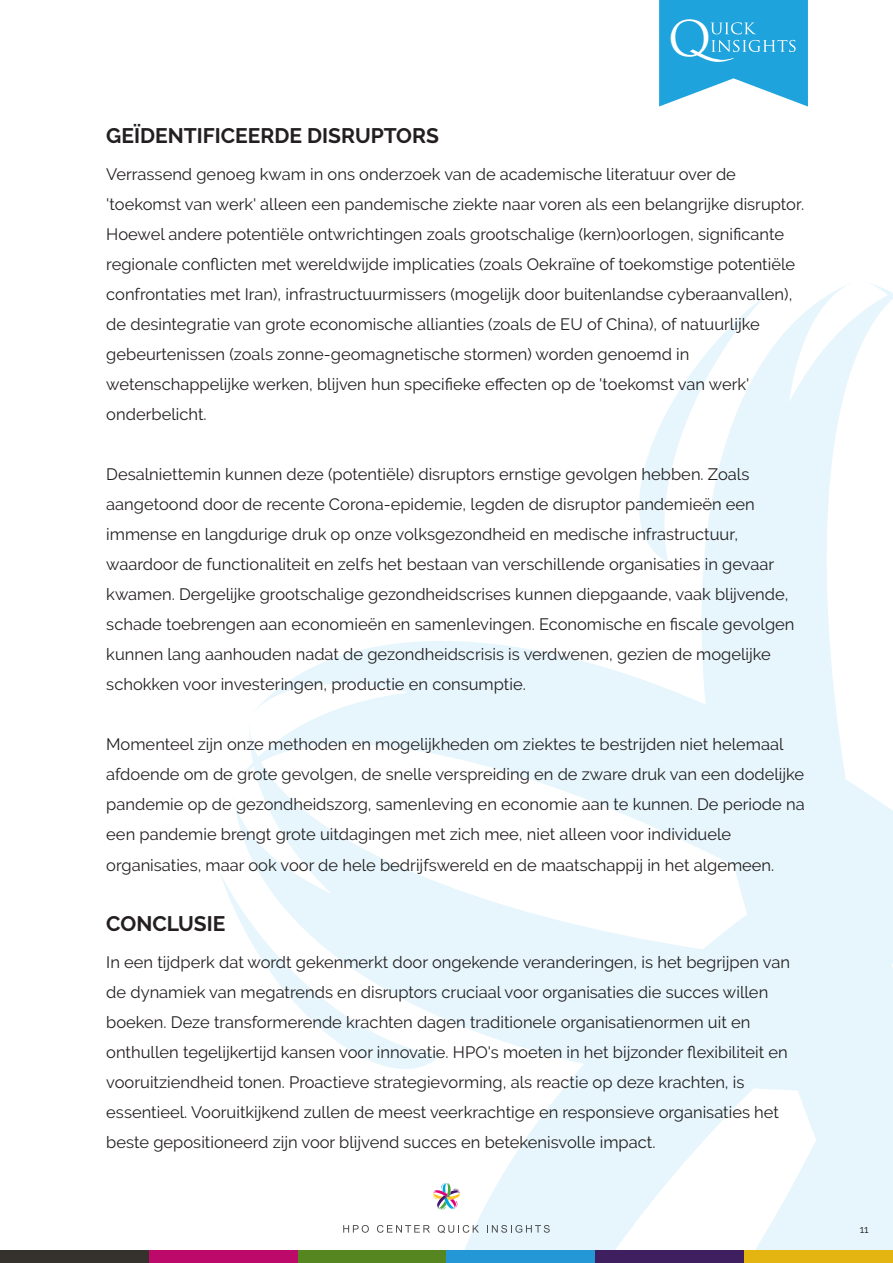
<style>
.page{position:relative;width:893px;height:1263px;background:#fff}
.page>*{position:absolute;margin:0;border:0;box-sizing:border-box;transform-origin:0 0}
.t1{font:47.85px "Trajan Pro";color:#fff}
.t2{font:700 21px "Raleway";color:#231f20}
.t3{font:16.5px "Raleway";color:#231f20}
.t4{font:10.5px "Raleway";color:#231f20}
</style>
<div class="page">
<svg style="left:659px;top:0;width:149px;height:107px;background:#43b2e2"></svg>
<svg style="left:437px;top:962px;width:182px;height:288px;fill:#e6f6fc"></svg>
<svg style="left:234px;top:641px;width:385px;height:321px"></svg>
<svg style="left:619px;top:283px;width:274px;height:967px"></svg>
<svg style="left:221px;top:871px;width:220px;height:217px"></svg>
<div style="left:0;top:1250px;width:149px;height:13px;background:#35312c"></div>
<div style="left:149px;top:1250px;width:149px;height:13px;background:#bc096a"></div>
<div style="left:298px;top:1250px;width:148px;height:13px;background:#55861f"></div>
<div style="left:446px;top:1250px;width:149px;height:13px;background:#2497d6"></div>
<div style="left:595px;top:1250px;width:149px;height:13px;background:#401f61"></div>
<div style="left:744px;top:1250px;width:149px;height:13px;background:#e4b510"></div>
<svg style="left:343px;top:1225px;width:26px;height:8px"></svg>
<svg style="left:377px;top:1225px;width:53px;height:8px"></svg>
<svg style="left:438px;top:1225px;width:41px;height:8px"></svg>
<svg style="left:487px;top:1225px;width:63px;height:8px"></svg>
<div style="left:428px;top:1177px;width:37px;height:38px;background:#fff;border-radius:50%"></div>
<svg style="left:432px;top:1182px;width:29px;height:28px"></svg>
<p class="t1" style="left:668px;top:20px;width:45px">O</p>
<p class="t2" style="left:106px;top:123px;width:334px">GEÏDENTIFICEERDE DISRUPTORS</p>
<p class="t3" style="left:106px;top:165px;width:631px">Verrassend genoeg kwam in ons onderzoek van de academische literatuur over de</p>
<p class="t3" style="left:106px;top:195px;width:699px">'toekomst van werk' alleen een pandemische ziekte naar voren als een belangrijke disruptor.</p>
<p class="t3" style="left:106px;top:225px;width:679px">Hoewel andere potentiële ontwrichtingen zoals grootschalige (kern)oorlogen, significante</p>
<p class="t3" style="left:106px;top:255px;width:690px">regionale conflicten met wereldwijde implicaties (zoals Oekraïne of toekomstige potentiële</p>
<p class="t3" style="left:106px;top:285px;width:688px">confrontaties met Iran), infrastructuurmissers (mogelijk door buitenlandse cyberaanvallen),</p>
<p class="t3" style="left:106px;top:315px;width:655px">de desintegratie van grote economische allianties (zoals de EU of China), of natuurlijke</p>
<p class="t3" style="left:106px;top:345px;width:585px">gebeurtenissen (zoals zonne-geomagnetische stormen) worden genoemd in</p>
<p class="t3" style="left:106px;top:375px;width:645px">wetenschappelijke werken, blijven hun specifieke effecten op de 'toekomst van werk'</p>
<p class="t3" style="left:106px;top:405px;width:102px">onderbelicht.</p>
<p class="t3" style="left:106px;top:465px;width:645px">Desalniettemin kunnen deze (potentiële) disruptors ernstige gevolgen hebben. Zoals</p>
<p class="t3" style="left:106px;top:495px;width:650px">aangetoond door de recente Corona-epidemie, legden de disruptor pandemieën een</p>
<p class="t3" style="left:106px;top:525px;width:633px">immense en langdurige druk op onze volksgezondheid en medische infrastructuur,</p>
<p class="t3" style="left:106px;top:555px;width:669px">waardoor de functionaliteit en zelfs het bestaan van verschillende organisaties in gevaar</p>
<p class="t3" style="left:106px;top:585px;width:684px">kwamen. Dergelijke grootschalige gezondheidscrises kunnen diepgaande, vaak blijvende,</p>
<p class="t3" style="left:106px;top:615px;width:690px">schade toebrengen aan economieën en samenlevingen. Economische en fiscale gevolgen</p>
<p class="t3" style="left:106px;top:645px;width:666px">kunnen lang aanhouden nadat de gezondheidscrisis is verdwenen, gezien de mogelijke</p>
<p class="t3" style="left:106px;top:675px;width:421px">schokken voor investeringen, productie en consumptie.</p>
<p class="t3" style="left:106px;top:735px;width:679px">Momenteel zijn onze methoden en mogelijkheden om ziektes te bestrijden niet helemaal</p>
<p class="t3" style="left:106px;top:765px;width:699px">afdoende om de grote gevolgen, de snelle verspreiding en de zware druk van een dodelijke</p>
<p class="t3" style="left:106px;top:795px;width:700px">pandemie op de gezondheidszorg, samenleving en economie aan te kunnen. De periode na</p>
<p class="t3" style="left:106px;top:825px;width:626px">een pandemie brengt grote uitdagingen met zich mee, niet alleen voor individuele</p>
<p class="t3" style="left:106px;top:855px;width:670px">organisaties, maar ook voor de hele bedrijfswereld en de maatschappij in het algemeen.</p>
<p class="t2" style="left:106px;top:911px;width:121px">CONCLUSIE</p>
<p class="t3" style="left:106px;top:952px;width:685px">In een tijdperk dat wordt gekenmerkt door ongekende veranderingen, is het begrijpen van</p>
<p class="t3" style="left:106px;top:982px;width:663px">de dynamiek van megatrends en disruptors cruciaal voor organisaties die succes willen</p>
<p class="t3" style="left:106px;top:1012px;width:646px">boeken. Deze transformerende krachten dagen traditionele organisatienormen uit en</p>
<p class="t3" style="left:106px;top:1042px;width:683px">onthullen tegelijkertijd kansen voor innovatie. HPO's moeten in het bijzonder flexibiliteit en</p>
<p class="t3" style="left:106px;top:1072px;width:640px">vooruitziendheid tonen. Proactieve strategievorming, als reactie op deze krachten, is</p>
<p class="t3" style="left:106px;top:1102px;width:674px">essentieel. Vooruitkijkend zullen de meest veerkrachtige en responsieve organisaties het</p>
<p class="t3" style="left:106px;top:1132px;width:551px">beste gepositioneerd zijn voor blijvend succes en betekenisvolle impact.</p>
<p class="t4" style="left:860px;top:1223px;width:10px">11</p>
</div>
